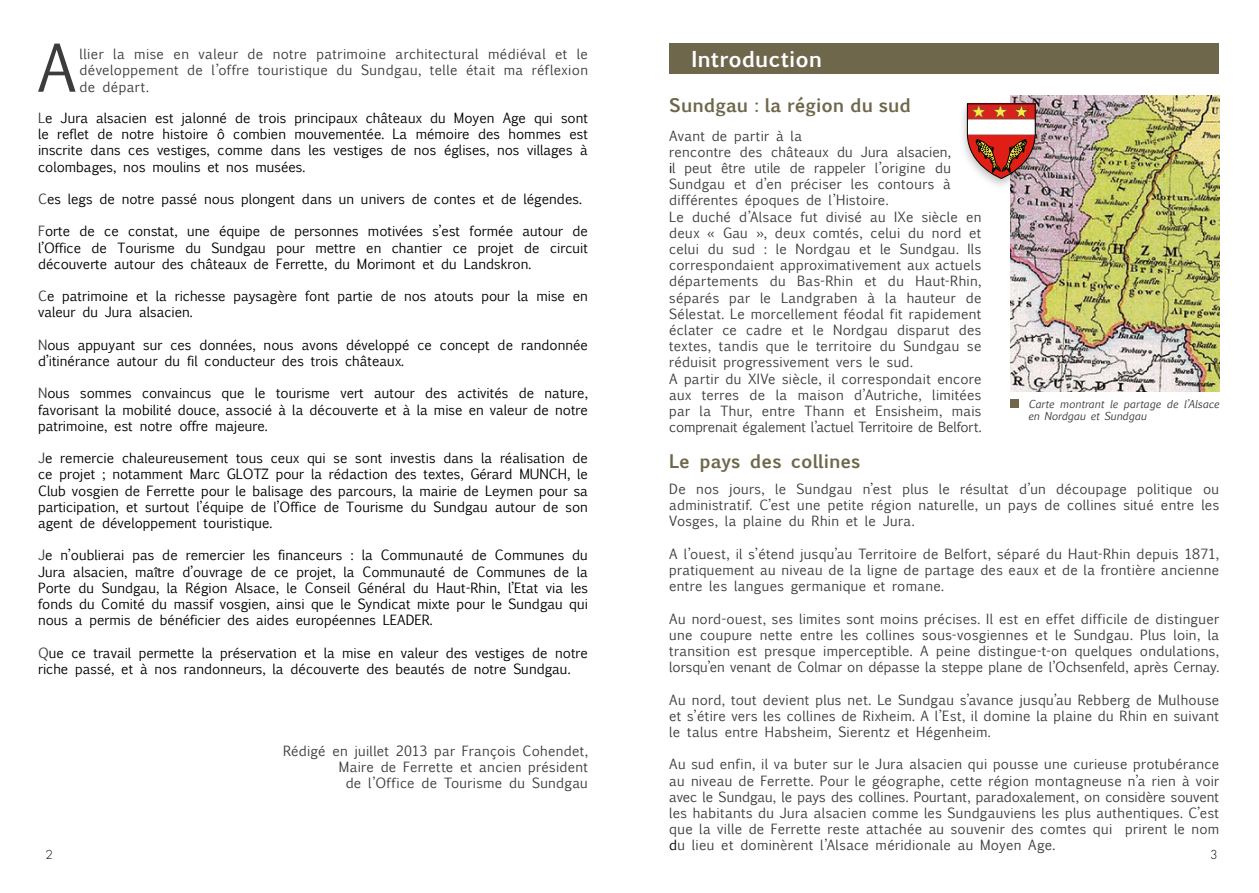
<style>
.page{position:relative;width:1259px;height:893px;background:#fff}
.page>*{position:absolute;margin:0;border:0;box-sizing:border-box;transform-origin:0 0}
.t1{font:62.85px "Euphemia UCAS";color:#3d3c3c}
.t2{font:700 21px "Euphemia UCAS";color:#fff}
.t3{font:700 18px "Euphemia UCAS";color:#6f674b}
.t4{font:13.5px/16.2px "Euphemia UCAS";letter-spacing:.02em;color:#3d3c3c;text-align:justify}
.t5{font:13.5px/16.2px "Euphemia UCAS";color:#000;text-align:justify}
.t6{font:300 12px "Futura LT";color:#000}
.t7{font:italic 10.5px/12.6px "Euphemia UCAS";color:#3d3c3c}
.s1{color:#3d3c3c}
.s2{color:#000}
</style>
<div class="page">
<div style="left:669px;top:44px;width:550px;height:30px;background:#6f674b"></div>
<img style="left:1010px;top:96px;width:209px;height:296px">
<div style="left:958px;top:100px;width:85px;height:90px;background:#000;opacity:.25"></div>
<svg style="left:967px;top:104px;width:69px;height:75px"></svg>
<div style="left:1010px;top:400px;width:9px;height:8px;background:#6f674b"></div>
<h1 class="t1" style="left:37px;top:22px;width:41px">A</h1>
<p class="t4" style="left:80px;top:45px;width:510px">llier la mise en valeur de notre patrimoine architectural médiéval et le développement de l’offre touristique du Sundgau, telle était ma réflexion de départ.</p>
<p class="t5" style="left:38px;top:109px;width:551px"><span class="s1">L</span>e Jura alsacien est jalonné de trois principaux châteaux du Moyen Age qui sont le reflet de notre histoire ô combien mouvementée. La mémoire des hommes est inscrite dans ces vestiges, comme dans les vestiges de nos églises, nos villages à colombages, nos moulins et nos musées.</p>
<p class="t5" style="left:38px;top:190px;width:545px"><span class="s1">C</span>es legs de notre passé nous plongent dans un univers de contes et de légendes.</p>
<p class="t5" style="left:38px;top:223px;width:551px"><span class="s1">F</span>orte de ce constat, une équipe de personnes motivées s’est formée autour de l’Office de Tourisme du Sundgau pour mettre en chantier ce projet de circuit découverte autour des châteaux de Ferrette, du Morimont et du Landskron.</p>
<p class="t5" style="left:38px;top:287px;width:551px"><span class="s1">C</span>e patrimoine et la richesse paysagère font partie de nos atouts pour la mise en valeur du Jura alsacien.</p>
<p class="t5" style="left:38px;top:336px;width:551px"><span class="s1">N</span>ous appuyant sur ces données, nous avons développé ce concept de randonnée d’itinérance autour du fil conducteur des trois châteaux.</p>
<p class="t5" style="left:38px;top:385px;width:551px"><span class="s1">N</span>ous sommes convaincus que le tourisme vert autour des activités de nature, favorisant la mobilité douce, associé à la découverte et à la mise en valeur de notre patrimoine, est notre offre majeure.</p>
<p class="t5" style="left:38px;top:449px;width:551px"><span class="s1">J</span>e remercie chaleureusement tous ceux qui se sont investis dans la réalisation de ce projet ; notamment Marc GLOTZ pour la rédaction des textes, Gérard MUNCH, le Club vosgien de Ferrette pour le balisage des parcours, la mairie de Leymen pour sa participation, et surtout l’équipe de l’Office de Tourisme du Sundgau autour de son agent de développement touristique.</p>
<p class="t5" style="left:38px;top:547px;width:551px"><span class="s1">J</span>e n’oublierai pas de remercier les financeurs : la Communauté de Communes du Jura alsacien, maître d’ouvrage de ce projet, la Communauté de Communes de la Porte du Sundgau, la Région Alsace, le Conseil Général du Haut-Rhin, l’Etat via les fonds du Comité du massif vosgien, ainsi que le Syndicat mixte pour le Sundgau qui nous a permis de bénéficier des aides européennes LEADER.</p>
<p class="t5" style="left:38px;top:644px;width:551px"><span class="s1">Q</span>ue ce travail permette la préservation et la mise en valeur des vestiges de notre riche passé, et à nos randonneurs, la découverte des beautés de notre Sundgau.</p>
<h2 class="t2" style="left:691px;top:43px;width:132px">Introduction</h2>
<h3 class="t3" style="left:669px;top:91px;width:243px">Sundgau : la région du sud</h3>
<p class="t4" style="left:669px;top:127px;width:314px;text-align:left">Avant de partir à la<br>rencontre des châteaux du Jura alsacien,<br><span class="s2">i</span>l peut être utile de rappeler l’origine du Sundgau et d’en préciser les contours à différentes époques de l’Histoire.<br>Le duché d’Alsace fut divisé au IXe siècle en deux « Gau », deux comtés, celui du nord et celui du sud : le Nordgau et le Sundgau. Ils correspondaient approximativement aux actuels départements du Bas-Rhin et du Haut-Rhin, séparés par le Landgraben à la hauteur de Sélestat. Le morcellement féodal fit rapidement éclater ce cadre et le Nordgau disparut des textes, tandis que le territoire du Sundgau se réduisit progressivement vers le sud.<br>A partir du XIVe siècle, il correspondait encore aux terres de la maison d’Autriche, limitées par la Thur, entre Thann et Ensisheim, mais comprenait également l’actuel Territoire de Belfort.</p>
<h3 class="t3" style="left:669px;top:448px;width:193px">Le pays des collines</h3>
<p class="t7" style="left:1028px;top:397px;width:193px">Carte montrant le partage de l’Alsace en Nordgau et Sundgau</p>
<p class="t4" style="left:669px;top:480px;width:551px">De nos jours, le Sundgau n’est plus le résultat d’un découpage politique ou administratif. C’est une petite région naturelle, un pays de collines situé entre les Vosges, la plaine du Rhin et le Jura.</p>
<p class="t4" style="left:669px;top:545px;width:551px">A l’ouest, il s’étend jusqu’au Territoire de Belfort, séparé du Haut-Rhin depuis 1871, pratiquement au niveau de la ligne de partage des eaux et de la frontière ancienne entre les langues germanique et romane.</p>
<p class="t4" style="left:669px;top:610px;width:551px">Au nord-ouest, ses limites sont moins précises. Il est en effet difficile de distinguer une coupure nette entre les collines sous-vosgiennes et le Sundgau. Plus loin, la transition est presque imperceptible. A peine distingue-t-on quelques ondulations, lorsqu’en venant de Colmar on dépasse la steppe plane de l’Ochsenfeld, après Cernay.</p>
<p class="t4" style="left:669px;top:691px;width:551px">Au nord, tout devient plus net. Le Sundgau s’avance jusqu’au Rebberg de Mulhouse et s’étire vers les collines de Rixheim. A l’Est, il domine la plaine du Rhin en suivant le talus entre Habsheim, Sierentz et Hégenheim.</p>
<p class="t4" style="left:669px;top:756px;width:551px">Au sud enfin, il va buter sur le Jura alsacien qui pousse une curieuse protubérance au niveau de Ferrette. Pour le géographe, cette région montagneuse n’a rien à voir avec le Sundgau, le pays des collines. Pourtant, paradoxalement, on considère souvent les habitants du Jura alsacien comme les Sundgauviens les plus authentiques. C’est que la ville de Ferrette reste attachée au souvenir des comtes qui prirent le nom <span class="s2">d</span>u lieu et dominèrent l’Alsace méridionale au Moyen Age.</p>
<p class="t4" style="left:283px;top:742px;width:306px;text-align:right">Rédigé en juillet 2013 par François Cohendet,<br>Maire de Ferrette et ancien président<br>de l’Office de Tourisme du Sundgau</p>
<p class="t6" style="left:45px;top:847px;width:9px">2</p>
<p class="t6" style="left:1210px;top:847px;width:9px">3</p>
</div>
